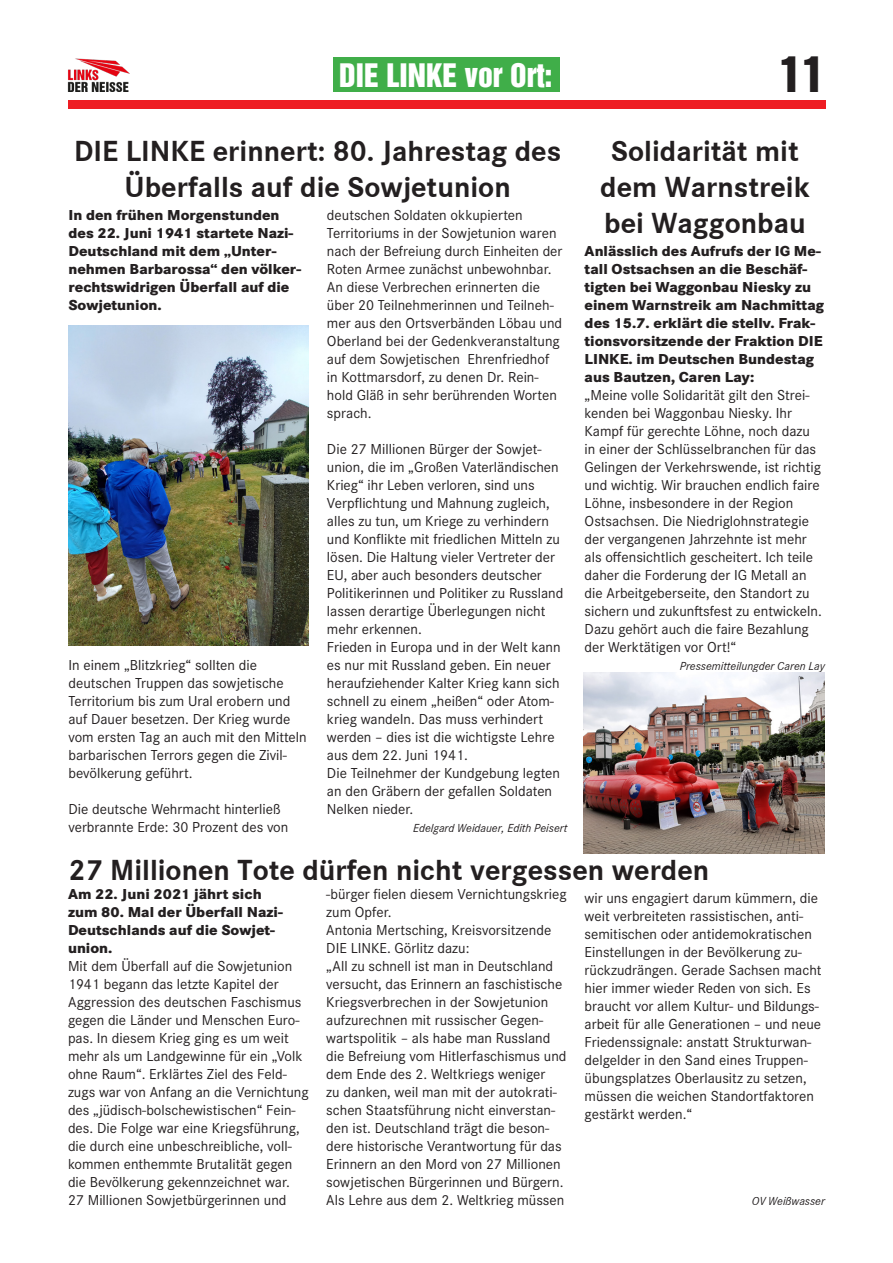
<style>
.page{position:relative;width:893px;height:1263px;background:#fff}
.page>*{position:absolute;margin:0;border:0;box-sizing:border-box;transform-origin:0 0}
.t1{font:45.6px "Helvetica Inserat";color:#231f20}
.Überschrift{font:30px/36px "Corporate S Bold";color:#231f20;text-align:center}
.t2{font:29.7px "Helvetica Inserat";color:#fff}
.t3{font:15px/18px "Corporate S Pro";color:#231f20}
.t4{font:800 15px/18px "Corporate S Pro";color:#231f20}
.Autoren___Bildunters{font:italic 12px "Corporate S Regular";color:#231f20}
</style>
<div class="page">
<div style="left:68px;top:100px;width:757px;height:9px;background:#ee1d23"></div>
<div style="left:333px;top:58px;width:227px;height:34px;background:#40ae49"></div>
<img style="left:68px;top:58px;width:61px;height:34px">
<img style="left:68px;top:326px;width:240px;height:320px">
<img style="left:584px;top:672px;width:241px;height:181px">
<p class="t2" style="left:339px;top:57px;width:215px">DIE LINKE vor Ort:</p>
<p class="t1" style="left:779px;top:47px;width:47px">11</p>
<p class="Überschrift" style="left:74px;top:133px;width:489px">DIE LINKE erinnert: 80. Jahrestag des<br>Überfalls auf die Sowjetunion</p>
<p class="t4" style="left:68px;top:204px;width:234px">In den frühen Morgenstunden des 22. Juni 1941 startete Nazi-<br>Deutschland mit dem „Unter&shy;nehmen Barbarossa“ den völker&shy;rechtswidrigen Überfall auf die<br>Sowjetunion.</p>
<p class="Überschrift" style="left:600px;top:133px;width:211px">Solidarität mit dem Warnstreik bei Waggonbau</p>
<p class="t4" style="left:585px;top:241px;width:241px">Anlässlich des Aufrufs der IG Me&shy;tall Ostsachsen an die Beschäf&shy;tigten bei Waggonbau Niesky zu einem Warnstreik am Nachmittag des 15.7. erklärt die stellv. Frak&shy;tionsvorsitzende der Fraktion DIE<br>LINKE. im Deutschen Bundestag aus Bautzen, Caren Lay:</p>
<p class="t3" style="left:585px;top:385px;width:239px">„Meine volle Solidarität gilt den Strei&shy;kenden bei Waggonbau Niesky. Ihr Kampf für gerechte Löhne, noch dazu in einer der Schlüsselbranchen für das Gelingen der Verkehrswende, ist richtig und wichtig. Wir brauchen endlich faire Löhne, insbesondere in der Region Ostsachsen. Die Niedriglohnstrategie der vergangenen Jahrzehnte ist mehr als offensichtlich gescheitert. Ich teile daher die Forderung der IG Metall an die Arbeitgeberseite, den Standort zu sichern und zukunftsfest zu entwickeln.<br>Dazu gehört auch die faire Bezahlung der Werktätigen vor Ort!“</p>
<p class="Autoren___Bildunters" style="left:680px;top:659px;width:147px">Pressemitteilungder Caren Lay</p>
<p class="t3" style="left:327px;top:205px;width:237px">deutschen Soldaten okkupierten Territoriums in der Sowjetunion waren nach der Befreiung durch Einheiten der Roten Armee zunächst unbewohnbar.</p>
<p class="t3" style="left:327px;top:277px;width:237px">An diese Verbrechen erinnerten die über 20 Teilnehmerinnen und Teilneh&shy;mer aus den Ortsverbänden Löbau und Oberland bei der Gedenkveranstaltung auf dem Sowjetischen Ehrenfriedhof in Kottmarsdorf, zu denen Dr. Rein&shy;hold Gläß in sehr berührenden Worten sprach.</p>
<p class="t3" style="left:327px;top:439px;width:238px">Die 27 Millionen Bürger der Sowjet&shy;union, die im „Großen Vaterländischen Krieg“ ihr Leben verloren, sind uns Verpflichtung und Mahnung zugleich, alles zu tun, um Kriege zu verhindern und Konflikte mit friedlichen Mitteln zu lösen. Die Haltung vieler Vertreter der EU, aber auch besonders deutscher Politikerinnen und Politiker zu Russland lassen derartige Überlegungen nicht mehr erkennen.</p>
<p class="t3" style="left:327px;top:637px;width:235px">Frieden in Europa und in der Welt kann es nur mit Russland geben. Ein neuer heraufziehender Kalter Krieg kann sich schnell zu einem „heißen“ oder Atom&shy;krieg wandeln. Das muss verhindert werden – dies ist die wichtigste Lehre aus dem 22. Juni 1941.</p>
<p class="t3" style="left:327px;top:763px;width:235px">Die Teilnehmer der Kundgebung legten an den Gräbern der gefallen Soldaten<br>Nelken nieder.</p>
<p class="Autoren___Bildunters" style="left:413px;top:821px;width:156px">Edelgard Weidauer, Edith Peisert</p>
<p class="Überschrift" style="left:68px;top:853px;width:642px">27 Millionen Tote dürfen nicht vergessen werden</p>
<p class="t4" style="left:68px;top:884px;width:216px">Am 22. Juni 2021 jährt sich zum 80. Mal der Überfall Nazi-<br>Deutschlands auf die Sowjet&shy;union.</p>
<p class="t3" style="left:68px;top:956px;width:242px">Mit dem Überfall auf die Sowjetunion 1941 begann das letzte Kapitel der Aggression des deutschen Faschismus gegen die Länder und Menschen Euro&shy;pas. In diesem Krieg ging es um weit mehr als um Landgewinne für ein „Volk ohne Raum“. Erklärtes Ziel des Feld&shy;zugs war von Anfang an die Vernichtung des „jüdisch-bolschewistischen“ Fein&shy;des. Die Folge war eine Kriegsführung, die durch eine unbeschreibliche, voll&shy;kommen enthemmte Brutalität gegen die Bevölkerung gekennzeichnet war.<br>27 Millionen Sowjetbürgerinnen und</p>
<p class="t3" style="left:68px;top:655px;width:240px">In einem „Blitzkrieg“ sollten die deutschen Truppen das sowjetische Territorium bis zum Ural erobern und auf Dauer besetzen. Der Krieg wurde vom ersten Tag an auch mit den Mitteln barbarischen Terrors gegen die Zivil&shy;bevölkerung geführt.</p>
<p class="t3" style="left:68px;top:799px;width:221px">Die deutsche Wehrmacht hinterließ verbrannte Erde: 30 Prozent des von</p>
<p class="t3" style="left:326px;top:884px;width:242px">-bürger fielen diesem Vernichtungskrieg zum Opfer.<br>Antonia Mertsching, Kreisvorsitzende DIE LINKE. Görlitz dazu:<br>„All zu schnell ist man in Deutschland versucht, das Erinnern an faschistische Kriegsverbrechen in der Sowjetunion aufzurechnen mit russischer Gegen&shy;wartspolitik – als habe man Russland die Befreiung vom Hitlerfaschismus und dem Ende des 2. Weltkriegs weniger<br>zu danken, weil man mit der autokrati&shy;schen Staatsführung nicht einverstan&shy;den ist. Deutschland trägt die beson&shy;dere historische Verantwortung für das Erinnern an den Mord von 27 Millionen sowjetischen Bürgerinnen und Bürgern.<br>Als Lehre aus dem 2. Weltkrieg müssen</p>
<p class="t3" style="left:585px;top:888px;width:238px">wir uns engagiert darum kümmern, die weit verbreiteten rassistischen, anti&shy;semitischen oder antidemokratischen Einstellungen in der Bevölkerung zu&shy;rückzudrängen. Gerade Sachsen macht hier immer wieder Reden von sich. Es braucht vor allem Kultur- und Bildungs&shy;arbeit für alle Generationen – und neue Friedenssignale: anstatt Strukturwan&shy;delgelder in den Sand eines Truppen&shy;übungsplatzes Oberlausitz zu setzen, müssen die weichen Standortfaktoren gestärkt werden.“</p>
<p class="Autoren___Bildunters" style="left:752px;top:1194px;width:75px">OV Weißwasser</p>
</div>
